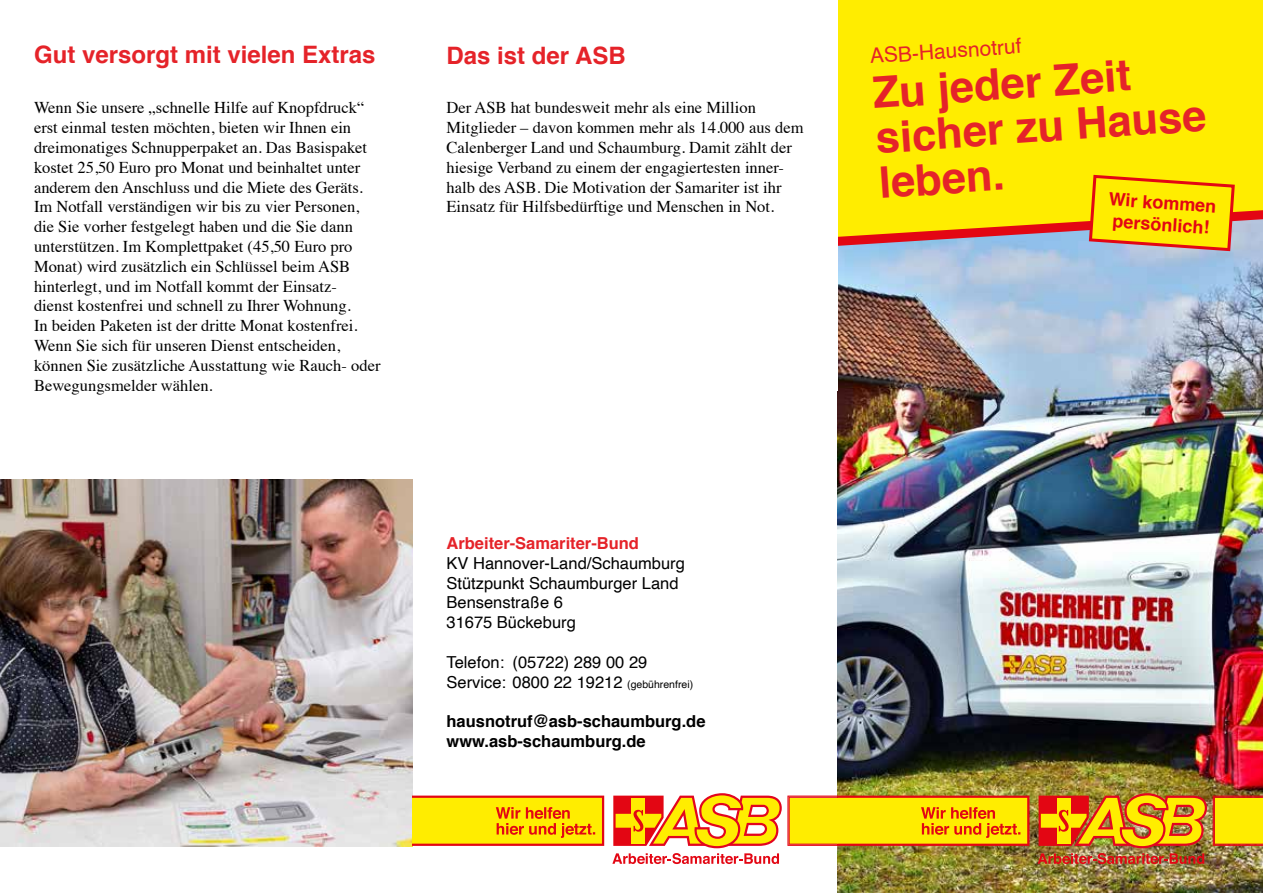
<style>
.page{position:relative;width:1263px;height:893px;background:#fff}
.page>*{position:absolute;margin:0;border:0;box-sizing:border-box;transform-origin:0 0}
.t1{font:700 43.5px/45px "Helvetica";color:#e52329}
.t2{font:700 24px "Helvetica";color:#e52329}
.t3{font:21px "Helvetica";color:#e52329}
.t4{font:700 18px/21.6px "Helvetica";color:#e30613;text-align:center}
.t5{font:16.5px/19.8px "Times";color:#000}
.t6{font:16.5px/19.8px "Helvetica";color:#000}
.t7{font:700 16.5px/19.8px "Helvetica";color:#000}
.t8{font:700 16.5px "Helvetica";color:#e52329}
.s1{font-size:10.5px}
</style>
<div class="page">
<img style="left:838px;top:251px;width:425px;height:642px">
<img style="left:0;top:480px;width:412px;height:366px">
<div style="left:838px;top:0;width:425px;height:251px;background:#ffed00"></div>
<img style="left:1038px;top:793px;width:169px;height:71px">
<svg style="left:1213px;top:796px;width:50px;height:50px;background:#fad203"></svg>
<svg style="left:612px;top:793px;width:417px;height:71px"></svg>
<svg style="left:412px;top:796px;width:192px;height:50px;background:#f9c303"></svg>
<svg style="left:1087px;top:173px;width:149px;height:80px;background:#f4d017"></svg>
<h2 class="t2" style="left:34px;top:35px;width:343px">Gut versorgt mit vielen Extras</h2>
<p class="t5" style="left:34px;top:97px;width:348px">Wenn Sie unsere „schnelle Hilfe auf Knopfdruck“ erst einmal testen möchten, bieten wir Ihnen ein dreimonatiges Schnupperpaket an. Das Basispaket kostet 25,50 Euro pro Monat und beinhaltet unter anderem den Anschluss und die Miete des Geräts.<br>Im Notfall verständigen wir bis zu vier Personen, die Sie vorher festgelegt haben und die Sie dann unterstützen. Im Komplettpaket (45,50 Euro pro Monat) wird zusätzlich ein Schlüssel beim ASB hinterlegt, und im Notfall kommt der Einsatz-<br>dienst kostenfrei und schnell zu Ihrer Wohnung.<br>In beiden Paketen ist der dritte Monat kostenfrei.<br>Wenn Sie sich für unseren Dienst entscheiden, können Sie zusätzliche Ausstattung wie Rauch- oder Bewegungsmelder wählen.</p>
<h2 class="t2" style="left:446px;top:36px;width:181px">Das ist der ASB</h2>
<p class="t5" style="left:446px;top:97px;width:359px">Der ASB hat bundesweit mehr als eine Million Mitglieder – davon kommen mehr als 14.000 aus dem Calenberger Land und Schaumburg. Damit zählt der hiesige Verband zu einem der engagiertesten inner&shy;halb des ASB. Die Motivation der Samariter ist ihr Einsatz für Hilfsbedürftige und Menschen in Not.</p>
<p class="t8" style="left:446px;top:530px;width:194px">Arbeiter-Samariter-Bund</p>
<p class="t6" style="left:446px;top:554px;width:240px">KV Hannover-Land/Schaumburg<br>Stützpunkt Schaumburger Land<br>Bensenstraße 6<br>31675 Bückeburg</p>
<p class="t6" style="left:446px;top:653px;width:248px">Telefon: (05722) 289 00 29<br>Service: 0800 22 19212 <span class="s1">(gebührenfrei)</span></p>
<p class="t7" style="left:446px;top:712px;width:261px">hausnotruf@asb-schaumburg.de www.asb-schaumburg.de</p>
<p class="t3" style="left:869px;top:40px;width:153px;rotate:-4deg">ASB-Hausnotruf</p>
<h1 class="t1" style="left:871px;top:71px;width:333px;rotate:-4deg">Zu jeder Zeit sicher zu Hause leben.</h1>
<p class="t4" style="left:1109px;top:188px;width:109px;rotate:4deg">Wir kommen persönlich!</p>
</div>
